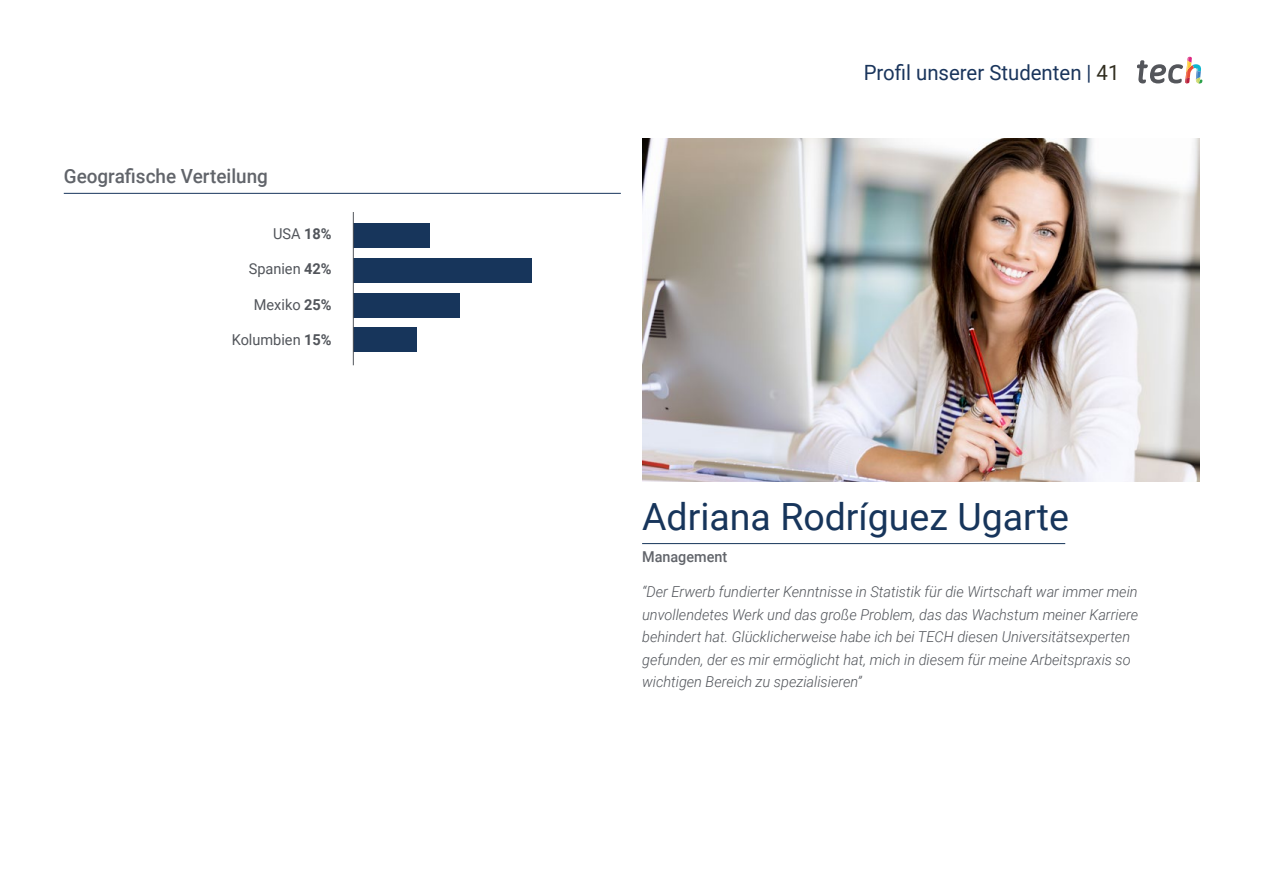
<style>
.page{position:relative;width:1263px;height:893px;background:#fff}
.page>*{position:absolute;margin:0;border:0;box-sizing:border-box;transform-origin:0 0}
.t1{font:37.5px "Roboto";color:#17355b}
.t2{font:21px "Roboto";color:#1a355c}
.t3{font:500 19.5px "Roboto";color:#61646a}
.t4{font:italic 300 15px/22.5px "Roboto";color:#52555b}
.t5{font:15px "Roboto";color:#52555b}
.t6{font:500 15px "Roboto";color:#61646a;scale:.96 1}
.s1{font-weight:700}
.s2{color:#312e20}
</style>
<div class="page">
<img style="left:642px;top:138px;width:557px;height:343px">
<svg style="left:1137px;top:57px;width:65px;height:27px"></svg>
<hr style="left:642px;top:543px;width:423px;height:1px;background:#16355a">
<hr style="left:64px;top:193px;width:557px;height:1px;background:#17355b">
<div style="left:353px;top:223px;width:77px;height:25px;background:#17355b"></div>
<div style="left:353px;top:258px;width:179px;height:25px;background:#17355b"></div>
<div style="left:353px;top:293px;width:107px;height:24px;background:#17355b"></div>
<div style="left:353px;top:327px;width:64px;height:25px;background:#17355b"></div>
<hr style="left:353px;top:212px;width:1px;height:153px;background:#52555b">
<h3 class="t3" style="left:64px;top:162px;width:206px">Geografische Verteilung</h3>
<p class="t5" style="left:273px;top:223px;width:60px">USA <span class="s1">18%</span></p>
<p class="t5" style="left:249px;top:258px;width:84px">Spanien <span class="s1">42%</span></p>
<p class="t5" style="left:254px;top:294px;width:79px">Mexiko <span class="s1">25%</span></p>
<p class="t5" style="left:232px;top:329px;width:101px">Kolumbien <span class="s1">15%</span></p>
<h2 class="t2" style="left:864px;top:57px;width:257px">Profil unserer Studenten | <span class="s2">41</span></h2>
<h1 class="t1" style="left:642px;top:490px;width:428px">Adriana Rodríguez Ugarte</h1>
<p class="t6" style="left:642px;top:546px;width:90px">Management</p>
<p class="t4" style="left:642px;top:580px;width:498px">“Der Erwerb fundierter Kenntnisse in Statistik für die Wirtschaft war immer mein unvollendetes Werk und das große Problem, das das Wachstum meiner Karriere behindert hat. Glücklicherweise habe ich bei TECH diesen Universitätsexperten gefunden, der es mir ermöglicht hat, mich in diesem für meine Arbeitspraxis so wichtigen Bereich zu spezialisieren”</p>
</div>
